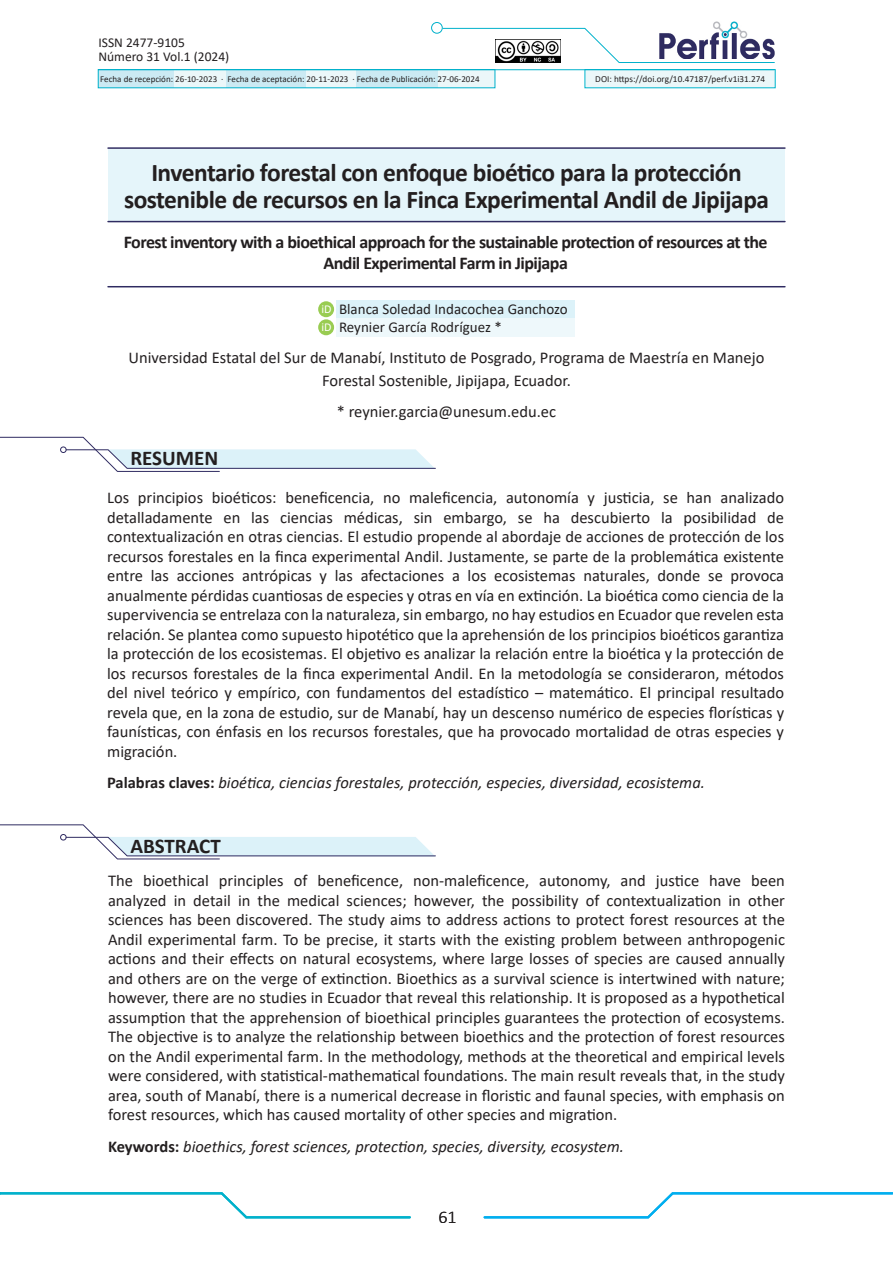
<style>
.page{position:relative;width:893px;height:1263px;background:#fff}
.page>*{position:absolute;margin:0;border:0;box-sizing:border-box;transform-origin:0 0}
.t1{font:700 25.5px/27px "Calibri";letter-spacing:-.02em;color:#231f20;text-align:center}
.ENCABEZADO{font:700 21px "Calibri";color:#231f20}
.t2{font:700 18px/21px "Calibri";letter-spacing:-.03em;color:#231f20;text-align:center}
.t3{font:300 18px "Calibri";color:#231f20}
.t4{font:16.5px/19.5px "Calibri";color:#231f20;text-align:justify}
.t5{font:italic 16.5px "Calibri";color:#231f20}
.Nombres_autores{font:15px "Calibri";color:#231f20}
.t6{font:13.5px "Calibri";color:#231f20}
.t7{font:700 12px "Calibri";color:#231f20}
.t8{font:12px "Calibri";color:#fff}
.t9{font:9.3px "Calibri";color:#231f20}
.t10{font:9px "Calibri";color:#231f20}
.s1{font-weight:700;font-style:normal}
</style>
<div class="page">
<svg style="left:483px;top:1192px;width:410px;height:27px"></svg>
<svg style="left:0;top:1192px;width:411px;height:27px"></svg>
<svg style="left:0;top:436px;width:436px;height:36px"></svg>
<svg style="left:0;top:824px;width:436px;height:36px"></svg>
<div style="left:108px;top:150px;width:677px;height:71px;background:#e5f5fa"></div>
<hr style="left:108px;top:286px;width:677px;height:1px;background:#2f2b61">
<hr style="left:108px;top:221px;width:677px;height:1px;background:#2f2b61">
<hr style="left:108px;top:147px;width:677px;height:2px;background:#2f2b61">
<div style="left:98px;top:70px;width:397px;height:18px;background:#ebf7f9"></div>
<div style="left:226px;top:70px;width:79px;height:18px;background:#cbeaf3"></div>
<div style="left:356px;top:70px;width:81px;height:18px;background:#cbeaf3"></div>
<div style="left:98px;top:70px;width:76px;height:18px;background:#cbeaf3"></div>
<div style="left:585px;top:70px;width:190px;height:18px;background:#ebf7f9"></div>
<img style="left:713px;top:22px;width:26px;height:6px">
<div style="left:431px;top:22px;width:12px;height:12px;border:1px solid #00b1cb;border-radius:50%"></div>
<svg style="left:442px;top:28px;width:333px;height:35px"></svg>
<img style="left:495px;top:39px;width:65px;height:23px">
<hr style="left:98px;top:69px;width:676px;height:1px;background:#00b1cb">
<div style="left:337px;top:300px;width:238px;height:18px;background:#dcf2f9"></div>
<div style="left:337px;top:318px;width:238px;height:18px;background:#eef8fb"></div>
<div style="left:318px;top:301px;width:16px;height:16px;background:#99cc52;border-radius:50%"></div>
<div style="left:318px;top:319px;width:16px;height:16px;background:#99cc52;border-radius:50%"></div>
<p class="t6" style="left:98px;top:33px;width:88px">ISSN 2477-9105</p>
<p class="t6" style="left:98px;top:47px;width:132px">Número 31 Vol.1 (2024)</p>
<p class="t7" style="left:685px;top:71px;width:99px">Indacochea, García.</p>
<p class="t10" style="left:100px;top:73px;width:381px">Fecha de recepción: 26-10-2023 · Fecha de aceptación: 20-11-2023 · Fecha de Publicación: 27-06-2024</p>
<p class="t9" style="left:595px;top:73px;width:171px">DOI: https://doi.org/10.47187/perf.v1i31.274</p>
<p class="t1" style="left:124px;top:159px;width:647px">Inventario forestal con enfoque bioético para la protección sostenible de recursos en la Finca Experimental Andil de Jipijapa</p>
<p class="t2" style="left:124px;top:231px;width:645px">Forest inventory with a bioethical approach for the sustainable protection of resources at the<br>Andil Experimental Farm in Jipijapa</p>
<p class="t8" style="left:321px;top:301px;width:12px">iD</p>
<p class="t8" style="left:321px;top:318px;width:12px">iD</p>
<p class="Nombres_autores" style="left:339px;top:299px;width:230px">Blanca Soledad Indacochea Ganchozo</p>
<p class="Nombres_autores" style="left:339px;top:317px;width:164px">Reynier García Rodríguez *</p>
<p class="t4" style="left:129px;top:346px;width:637px;line-height:22.5px;text-align:center">Universidad Estatal del Sur de Manabí, Instituto de Posgrado, Programa de Maestría en Manejo<br>Forestal Sostenible, Jipijapa, Ecuador.</p>
<p class="t4" style="left:337px;top:401px;width:221px">* reynier.garcia@unesum.edu.ec</p>
<p class="ENCABEZADO" style="left:130px;top:444px;width:89px">RESUMEN</p>
<p class="t4" style="left:107px;top:488px;width:678px">Los principios bioéticos: beneficencia, no maleficencia, autonomía y justicia, se han analizado detalladamente en las ciencias médicas, sin embargo, se ha descubierto la posibilidad de contextualización en otras ciencias. El estudio propende al abordaje de acciones de protección de los recursos forestales en la finca experimental Andil. Justamente, se parte de la problemática existente entre las acciones antrópicas y las afectaciones a los ecosistemas naturales, donde se provoca anualmente pérdidas cuantiosas de especies y otras en vía en extinción. La bioética como ciencia de la supervivencia se entrelaza con la naturaleza, sin embargo, no hay estudios en Ecuador que revelen esta relación. Se plantea como supuesto hipotético que la aprehensión de los principios bioéticos garantiza la protección de los ecosistemas. El objetivo es analizar la relación entre la bioética y la protección de los recursos forestales de la finca experimental Andil. En la metodología se consideraron, métodos del nivel teórico y empírico, con fundamentos del estadístico – matemático. El principal resultado revela que, en la zona de estudio, sur de Manabí, hay un descenso numérico de especies florísticas y faunísticas, con énfasis en los recursos forestales, que ha provocado mortalidad de otras especies y migración.</p>
<p class="t5" style="left:107px;top:771px;width:599px"><span class="s1">Palabras claves:</span> bioética, ciencias forestales, protección, especies, diversidad, ecosistema.</p>
<p class="ENCABEZADO" style="left:130px;top:831px;width:92px">ABSTRACT</p>
<p class="t4" style="left:108px;top:870px;width:678px">The bioethical principles of beneficence, non-maleficence, autonomy, and justice have been analyzed in detail in the medical sciences; however, the possibility of contextualization in other sciences has been discovered. The study aims to address actions to protect forest resources at the Andil experimental farm. To be precise, it starts with the existing problem between anthropogenic actions and their effects on natural ecosystems, where large losses of species are caused annually and others are on the verge of extinction. Bioethics as a survival science is intertwined with nature; however, there are no studies in Ecuador that reveal this relationship. It is proposed as a hypothetical assumption that the apprehension of bioethical principles guarantees the protection of ecosystems.<br>The objective is to analyze the relationship between bioethics and the protection of forest resources on the Andil experimental farm. In the methodology, methods at the theoretical and empirical levels were considered, with statistical-mathematical foundations. The main result reveals that, in the study area, south of Manabí, there is a numerical decrease in floristic and faunal species, with emphasis on forest resources, which has caused mortality of other species and migration.</p>
<p class="t5" style="left:108px;top:1135px;width:518px"><span class="s1">Keywords:</span> bioethics, forest sciences, protection, species, diversity, ecosystem.</p>
<p class="t3" style="left:438px;top:1206px;width:20px">61</p>
</div>
